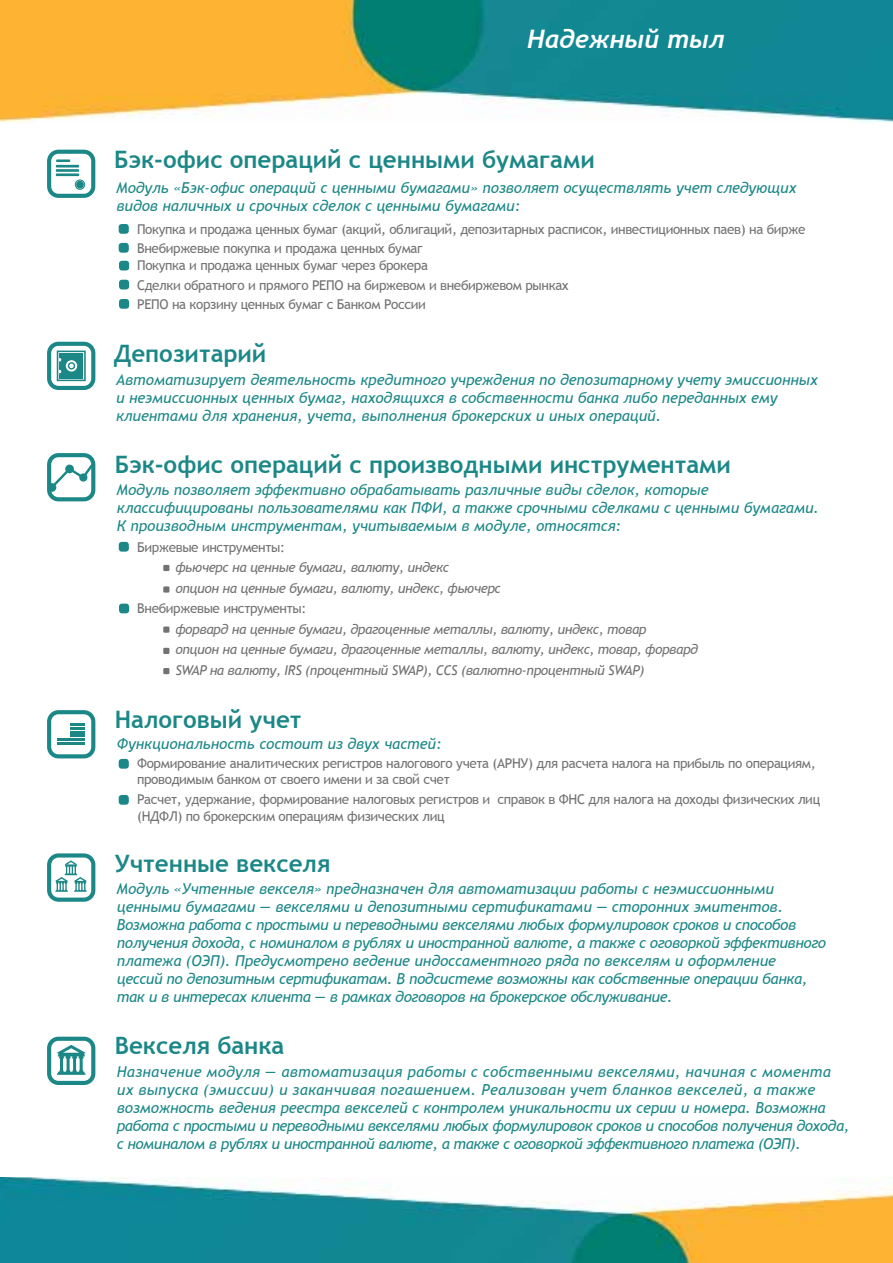
<style>
.page{position:relative;width:893px;height:1263px;background:#fff}
.page>*{position:absolute;margin:0;border:0;box-sizing:border-box;transform-origin:0 0}
.t1{font:italic 700 25.5px "Trebuchet";letter-spacing:.01em;color:#fff}
.t2{font:700 24px "Trebuchet MS";color:#1c8787}
.t3{font:italic 15px/18px "Trebuchet MS";color:#1c8787}
.t4{font:italic 15px/18px "Trebuchet MS";letter-spacing:-.02em;color:#1c8787}
.t5{font:13.5px/19.2px "Trebuchet MS";letter-spacing:-.025em;color:#727272}
.t6{font:italic 13.5px/20.4px "Trebuchet MS";letter-spacing:-.025em;color:#727272}
</style>
<div class="page">
<img style="left:0;top:0;width:893px;height:123px">
<div style="left:119px;top:261px;width:10px;height:9px;background:#1c8787;border-radius:3px"></div>
<div style="left:119px;top:224px;width:10px;height:10px;background:#1c8787;border-radius:3px"></div>
<div style="left:119px;top:243px;width:10px;height:10px;background:#1c8787;border-radius:3px"></div>
<div style="left:119px;top:759px;width:10px;height:10px;background:#1c8787;border-radius:3px"></div>
<div style="left:119px;top:795px;width:10px;height:10px;background:#1c8787;border-radius:3px"></div>
<div style="left:119px;top:542px;width:10px;height:10px;background:#1c8787;border-radius:3px"></div>
<div style="left:119px;top:280px;width:10px;height:9px;background:#1c8787;border-radius:3px"></div>
<div style="left:119px;top:299px;width:10px;height:10px;background:#1c8787;border-radius:3px"></div>
<div style="left:119px;top:604px;width:10px;height:9px;background:#1c8787;border-radius:3px"></div>
<svg style="left:163px;top:565px;width:6px;height:6px"></svg>
<div style="left:163px;top:586px;width:6px;height:7px;background:#727272"></div>
<div style="left:163px;top:626px;width:6px;height:7px;background:#727272"></div>
<svg style="left:163px;top:648px;width:6px;height:6px"></svg>
<svg style="left:163px;top:668px;width:6px;height:6px"></svg>
<svg style="left:47px;top:150px;width:48px;height:48px"></svg>
<svg style="left:47px;top:342px;width:48px;height:48px"></svg>
<svg style="left:47px;top:453px;width:48px;height:48px"></svg>
<div style="left:65px;top:465px;width:9px;height:8px;background:#1c8787;border-radius:50%"></div>
<div style="left:48px;top:483px;width:8px;height:9px;background:#1c8787;border-radius:50%"></div>
<div style="left:79px;top:473px;width:8px;height:9px;background:#1c8787;border-radius:50%"></div>
<svg style="left:47px;top:853px;width:48px;height:49px"></svg>
<svg style="left:47px;top:1037px;width:48px;height:48px"></svg>
<svg style="left:47px;top:710px;width:48px;height:48px"></svg>
<img style="left:0;top:1178px;width:893px;height:85px">
<h1 class="t1" style="left:527px;top:23px;width:198px">Надежный тыл</h1>
<h2 class="t2" style="left:114px;top:145px;width:482px">Бэк-офис операций с ценными бумагами</h2>
<p class="t3" style="left:116px;top:178px;width:681px">Модуль «Бэк-офис операций с ценными бумагами» позволяет осуществлять учет следующих видов наличных и срочных сделок с ценными бумагами:</p>
<p class="t5" style="left:137px;top:219px;width:670px">Покупка и продажа ценных бумаг (акций, облигаций, депозитарных расписок, инвестиционных паев) на бирже<br>Внебиржевые покупка и продажа ценных бумаг</p>
<p class="t5" style="left:137px;top:256px;width:433px">Покупка и продажа ценных бумаг через брокера<br>Сделки обратного и прямого РЕПО на биржевом и внебиржевом рынках<br>РЕПО на корзину ценных бумаг с Банком России</p>
<h2 class="t2" style="left:114px;top:338px;width:154px">Депозитарий</h2>
<p class="t3" style="left:116px;top:371px;width:703px">Автоматизирует деятельность кредитного учреждения по депозитарному учету эмиссионных и неэмиссионных ценных бумаг, находящихся в собственности банка либо переданных ему клиентами для хранения, учета, выполнения брокерских и иных операций.</p>
<h2 class="t2" style="left:115px;top:449px;width:618px">Бэк-офис операций с производными инструментами</h2>
<p class="t3" style="left:117px;top:480px;width:704px">Модуль позволяет эффективно обрабатывать различные виды сделок, которые классифицированы пользователями как ПФИ, а также срочными сделками с ценными бумагами.<br>К производным инструментам, учитываемым в модуле, относятся:</p>
<p class="t5" style="left:137px;top:538px;width:149px">Биржевые инструменты:</p>
<p class="t6" style="left:175px;top:557px;width:327px">фьючерс на ценные бумаги, валюту, индекс<br>опцион на ценные бумаги, валюту, индекс, фьючерс</p>
<p class="t5" style="left:137px;top:599px;width:171px">Внебиржевые инструменты:</p>
<p class="t6" style="left:175px;top:619px;width:524px">форвард на ценные бумаги, драгоценные металлы, валюту, индекс, товар<br>опцион на ценные бумаги, драгоценные металлы, валюту, индекс, товар, форвард<br>SWAP на валюту, IRS (процентный SWAP), CCS (валютно-процентный SWAP)</p>
<h2 class="t2" style="left:115px;top:704px;width:188px">Налоговый учет</h2>
<p class="t3" style="left:117px;top:735px;width:326px">Функциональность состоит из двух частей:</p>
<p class="t5" style="left:137px;top:755px;width:680px;line-height:16.2px">Формирование аналитических регистров налогового учета (АРНУ) для расчета налога на прибыль по операциям, проводимым банком от своего имени и за свой счет</p>
<p class="t5" style="left:137px;top:792px;width:684px;line-height:16.2px">Расчет, удержание, формирование налоговых регистров и справок в ФНС для налога на доходы физических лиц (НДФЛ) по брокерским операциям физических лиц</p>
<h2 class="t2" style="left:115px;top:849px;width:217px">Учтенные векселя</h2>
<p class="t4" style="left:117px;top:880px;width:711px">Модуль «Учтенные векселя» предназначен для автоматизации работы с неэмиссионными ценными бумагами — векселями и депозитными сертификатами — сторонних эмитентов.<br>Возможна работа с простыми и переводными векселями любых формулировок сроков и способов получения дохода, с номиналом в рублях и иностранной валюте, а также с оговоркой эффективного платежа (ОЭП). Предусмотрено ведение индоссаментного ряда по векселям и оформление<br>цессий по депозитным сертификатам. В подсистеме возможны как собственные операции банка, так и в интересах клиента — в рамках договоров на брокерское обслуживание.</p>
<h2 class="t2" style="left:115px;top:1031px;width:171px">Векселя банка</h2>
<p class="t3" style="left:117px;top:1062px;width:734px">Назначение модуля — автоматизация работы с собственными векселями, начиная с момента их выпуска (эмиссии) и заканчивая погашением. Реализован учет бланков векселей, а также возможность ведения реестра векселей с контролем уникальности их серии и номера. Возможна работа с простыми и переводными векселями любых формулировок сроков и способов получения дохода, с номиналом в рублях и иностранной валюте, а также с оговоркой эффективного платежа (ОЭП).</p>
</div>
